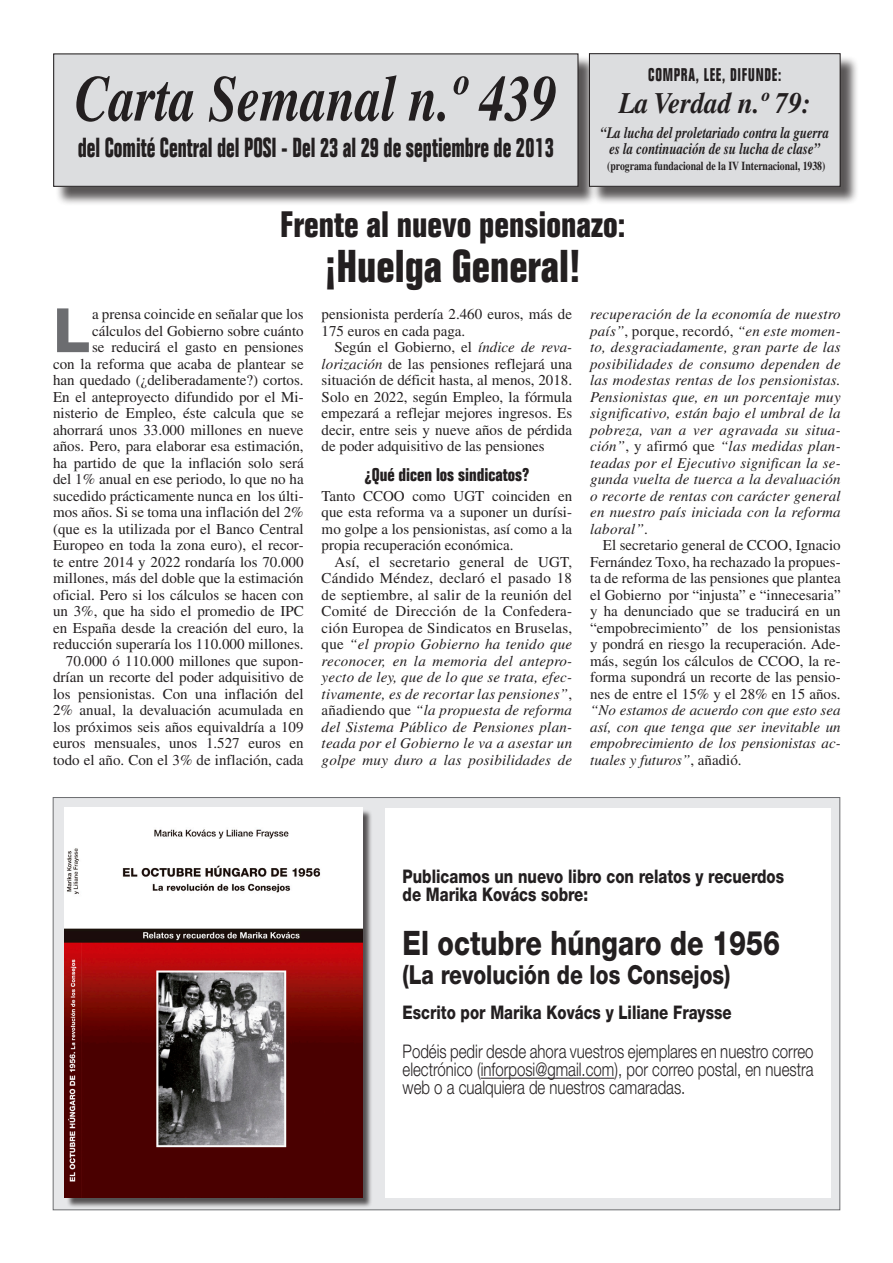
<style>
.page{position:relative;width:893px;height:1263px;background:#fff}
.page>*{position:absolute;margin:0;border:0;box-sizing:border-box;transform-origin:0 0}
.t1{font:italic 700 64.8px "Times LT Std";color:#231f20;scale:.8 1}
.Texto_de_cuerpo{font:800 61.2px "Helvetica Neue LT Std";color:#6c6d70}
.Texto_de_cuerpo-2{font:700 condensed 45px "Folio Std";color:#231f20}
.Texto_de_cuerpo-3{font:700 condensed 36px "Folio Std";color:#231f20}
.Texto_de_cuerpo-4{font:800 33.75px "Helvetica Neue LT Std";color:#231f20;scale:.8 1}
.t2{font:italic 700 29.7px "Times LT Std";color:#231f20;scale:.91 1}
.t3{font:700 condensed 27px "Folio Std";color:#231f20;scale:.79 1}
.Texto_de_cuerpo-5{font:800 26.25px "Helvetica Neue LT Std";color:#231f20;scale:.8 1}
.Texto_de_cuerpo-6{font:300 18.75px/18px "Helvetica Neue LT Std";color:#231f20;text-align:justify;scale:.8 1}
.Texto_de_cuerpo-7{font:800 18.75px "Helvetica Neue LT Std";color:#231f20;scale:.8 1}
.Texto_de_cuerpo-8{font:700 condensed 18px "Folio Std";color:#231f20}
.Texto_de_cuerpo-9{font:700 condensed 18px "Folio Std";letter-spacing:.05em;color:#231f20;scale:.83 1}
.Texto_de_cuerpo-10{font:italic 700 15.9px/15.9px "Times LT Std";color:#231f20;text-align:center;scale:.8 1}
.Texto_de_cuerpo-11{font:15px/16.5px "Times LT Std";color:#231f20;text-align:justify}
.Texto_de_cuerpo-12{font:italic 15px/16.5px "Times LT Std";letter-spacing:.015em;color:#231f20;text-align:justify}
.Texto_de_cuerpo-13{font:700 12.15px "Times LT Std";color:#231f20;scale:.8 1}
.s1{font-style:italic}
.s2{font-style:normal}
</style>
<div class="page">
<div style="left:53px;top:797px;width:787px;height:413px;background:#e6e7e9;border:1px solid #6c6d70"></div>
<div style="left:55px;top:56px;width:542px;height:150px;background:#231f20;opacity:.75"></div>
<div style="left:54px;top:54px;width:524px;height:132px;background:#dcdddf"></div>
<div style="left:53px;top:53px;width:525px;height:134px;border:1px solid #231f20"></div>
<div style="left:591px;top:55px;width:269px;height:151px;background:#231f20;opacity:.75"></div>
<div style="left:589px;top:54px;width:251px;height:132px;background:#dcdddf"></div>
<div style="left:589px;top:53px;width:252px;height:134px;border:1px solid #231f20"></div>
<div style="left:66px;top:809px;width:307px;height:399px;background:#231f20;opacity:.75"></div>
<img style="left:64px;top:808px;width:298px;height:390px">
<div style="left:386px;top:808px;width:445px;height:390px;background:#fff"></div>
<hr style="left:481px;top:1078px;width:133px;height:1px;background:#231f20">
<p class="Texto_de_cuerpo-9" style="left:648px;top:65px;width:162px">COMPRA, LEE, DIFUNDE:</p>
<p class="t2" style="left:619px;top:86px;width:213px">La Verdad n.º 79:</p>
<p class="Texto_de_cuerpo-10" style="left:600px;top:124px;width:287px">“La lucha del proletariado contra la guerra es la continuación de su lucha de clase”</p>
<p class="Texto_de_cuerpo-13" style="left:607px;top:158px;width:274px">(programa fundacional de la IV Internacional, 1938)</p>
<p class="Texto_de_cuerpo-3" style="left:280px;top:205px;width:347px">Frente al nuevo pensionazo:</p>
<p class="Texto_de_cuerpo-2" style="left:325px;top:241px;width:258px">¡Huelga General!</p>
<p class="t1" style="left:75px;top:61px;width:604px">Carta Semanal n.º 439</p>
<p class="t3" style="left:78px;top:132px;width:604px">del Comité Central del POSI - Del 23 al 29 de septiembre de 2013</p>
<p class="Texto_de_cuerpo" style="left:53px;top:294px;width:39px">L</p>
<p class="Texto_de_cuerpo-11" style="left:53px;top:306px;width:252px;text-align:right">a prensa coincide en señalar que los cálculos del Gobierno sobre cuánto<br>se reducirá el gasto en pensiones<br>con la reforma que acaba de plantear se han quedado (¿deliberadamente?) cortos.<br>En el anteproyecto difundido por el Mi&shy;nisterio de Empleo, éste calcula que se ahorrará unos 33.000 millones en nueve años. Pero, para elaborar esa estimación, ha partido de que la inflación solo será del 1% anual en ese periodo, lo que no ha sucedido prácticamente nunca en los últi&shy;mos años. Si se toma una inflación del 2% (que es la utilizada por el Banco Central Europeo en toda la zona euro), el recor&shy;te entre 2014 y 2022 rondaría los 70.000 millones, más del doble que la estimación oficial. Pero si los cálculos se hacen con un 3%, que ha sido el promedio de IPC en España desde la creación del euro, la reducción superaría los 110.000 millones.</p>
<p class="Texto_de_cuerpo-11" style="left:53px;top:652px;width:252px;text-indent:13px">70.000 ó 110.000 millones que supon&shy;drían un recorte del poder adquisitivo de los pensionistas. Con una inflación del 2% anual, la devaluación acumulada en los próximos seis años equivaldría a 109 euros mensuales, unos 1.527 euros en todo el año. Con el 3% de inflación, cada</p>
<p class="Texto_de_cuerpo-11" style="left:322px;top:306px;width:252px">pensionista perdería 2.460 euros, más de<br>175 euros en cada paga.</p>
<p class="Texto_de_cuerpo-11" style="left:322px;top:339px;width:252px;text-indent:13px">Según el Gobierno, el <span class="s1">índice de reva&shy;lorización</span> de las pensiones reflejará una situación de déficit hasta, al menos, 2018.<br>Solo en 2022, según Empleo, la fórmula empezará a reflejar mejores ingresos. Es decir, entre seis y nueve años de pérdida de poder adquisitivo de las pensiones</p>
<p class="Texto_de_cuerpo-8" style="left:364px;top:464px;width:167px">¿Qué dicen los sindicatos?</p>
<p class="Texto_de_cuerpo-11" style="left:322px;top:487px;width:252px">Tanto CCOO como UGT coinciden en que esta reforma va a suponer un durísi&shy;mo golpe a los pensionistas, así como a la propia recuperación económica.</p>
<p class="Texto_de_cuerpo-12" style="left:322px;top:553px;width:252px;text-indent:13px"><span class="s2">Así, el secretario general de UGT, Cándido Méndez, declaró el pasado 18 de septiembre, al salir de la reunión del Comité de Dirección de la Confedera&shy;ción Europea de Sindicatos en Bruselas, que</span> “el propio Gobierno ha tenido que reconocer, en la memoria del antepro&shy;yecto de ley, que de lo que se trata, efec&shy;tivamente, es de recortar las pensiones”<span class="s2">, añadiendo que</span> “la propuesta de reforma del Sistema Público de Pensiones plan&shy;teada por el Gobierno le va a asestar un golpe muy duro a las posibilidades de</p>
<p class="Texto_de_cuerpo-12" style="left:590px;top:306px;width:252px">recuperación de la economía de nuestro país”<span class="s2">, porque, recordó,</span> “en este momen&shy;to, desgraciadamente, gran parte de las posibilidades de consumo dependen de las modestas rentas de los pensionistas.<br>Pensionistas que, en un porcentaje muy significativo, están bajo el umbral de la pobreza, van a ver agravada su situa&shy;ción”<span class="s2">, y afirmó que</span> “las medidas plan&shy;teadas por el Ejecutivo significan la se&shy;gunda vuelta de tuerca a la devaluación o recorte de rentas con carácter general en nuestro país iniciada con la reforma laboral”<span class="s2">.</span></p>
<p class="Texto_de_cuerpo-11" style="left:590px;top:537px;width:252px;text-indent:13px">El secretario general de CCOO, Ignacio Fernández Toxo, ha rechazado la propues&shy;ta de reforma de las pensiones que plantea el Gobierno por “injusta” e “innecesaria” y ha denunciado que se traducirá en un “empobrecimiento” de los pensionistas y pondrá en riesgo la recuperación. Ade&shy;más, según los cálculos de CCOO, la re&shy;forma supondrá un recorte de las pensio&shy;nes de entre el 15% y el 28% en 15 años. <span class="s1">“No estamos de acuerdo con que esto sea así, con que tenga que ser inevitable un empobrecimiento de los pensionistas ac&shy;tuales y futuros”</span>, añadió.</p>
<p class="Texto_de_cuerpo-7" style="left:403px;top:865px;width:478px">Publicamos un nuevo libro con relatos y recuerdos</p>
<p class="Texto_de_cuerpo-7" style="left:403px;top:883px;width:234px">de Marika Kovács sobre:</p>
<p class="Texto_de_cuerpo-4" style="left:403px;top:922px;width:474px">El octubre húngaro de 1956</p>
<p class="Texto_de_cuerpo-5" style="left:403px;top:959px;width:411px">(La revolución de los Consejos)</p>
<p class="Texto_de_cuerpo-7" style="left:403px;top:1001px;width:413px">Escrito por Marika Kovács y Liliane Fraysse</p>
<p class="Texto_de_cuerpo-6" style="left:403px;top:1042px;width:515px">Podéis pedir desde ahora vuestros ejemplares en nuestro correo electrónico (inforposi@gmail.com), por correo postal, en nuestra web o a cualquiera de nuestros camaradas.</p>
</div>
